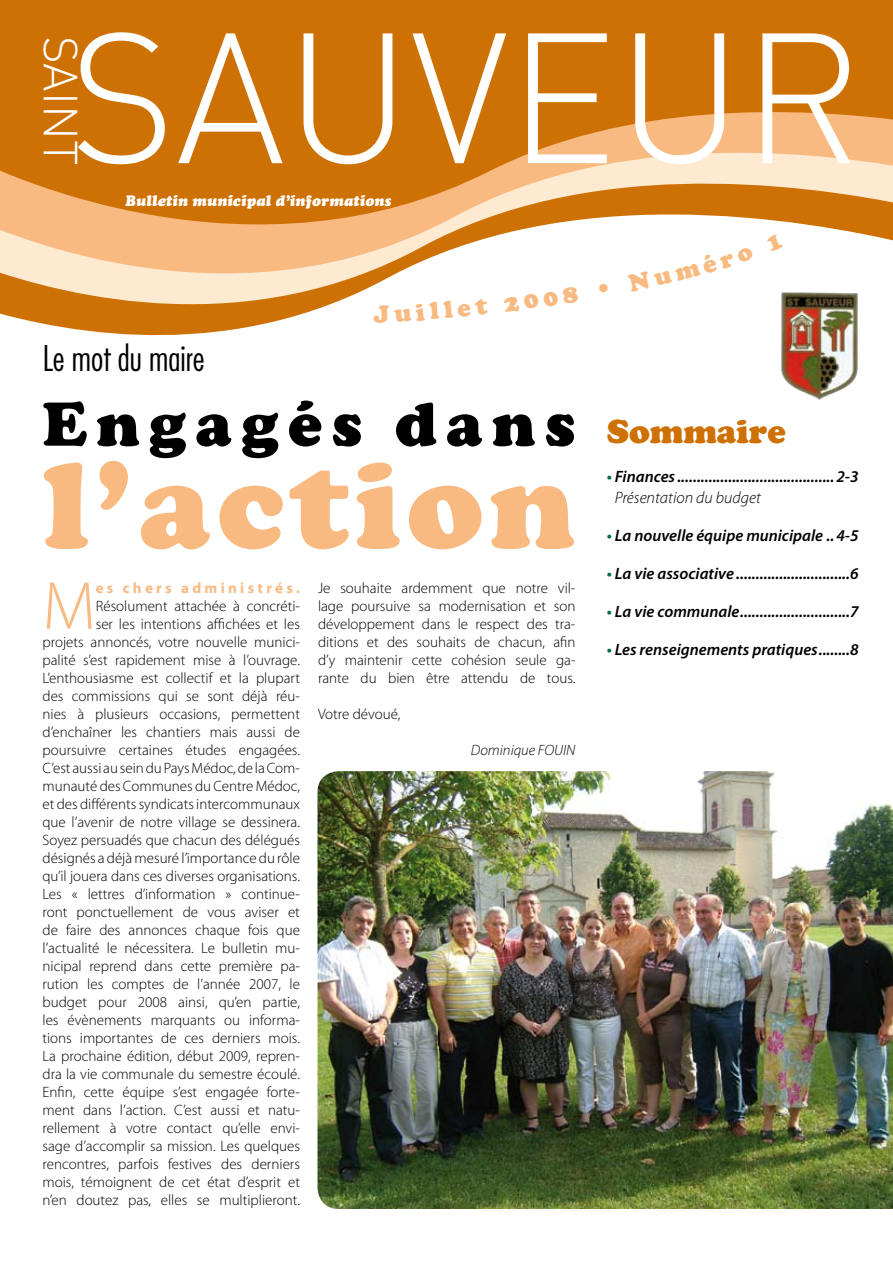
<style>
.page{position:relative;width:893px;height:1263px;background:#fff}
.page>*{position:absolute;margin:0;border:0;box-sizing:border-box;transform-origin:0 0}
.t1{font:300 182.25px "DIN";color:#fff}
.t2{font:121.5px "Cooper Black Std";letter-spacing:.05em;color:#f8ba81}
.t3{font:300 68.4px "Myriad Pro";color:#f8ba81}
.t4{font:61.5px "Cooper Black Std";letter-spacing:.15em;color:#000}
.t5{font:300 47.1px "DIN";color:#fff}
.t6{font:300 condensed 34.5px "Futura LT";color:#000}
.t7{font:33px "Cooper Black Std";color:#ce7104}
.t8{font:italic 600 16.5px/21px "Myriad Pro";color:#000}
.t9{font:300 15px/18px "Myriad Pro";color:#000;text-align:right}
.t10{font:italic 15px "Cooper Black Std";color:#fff}
.t11{font:700 15px "Myriad Pro";letter-spacing:.22em;color:#f8ba81}
.t12{font:italic 300 15px "Myriad Pro";color:#000}
.s1{color:#006f3b}
.s2{font-weight:300}
</style>
<div class="page">
<img style="left:317px;top:771px;width:576px;height:438px">
<svg style="left:30px;top:321px;width:246px;height:15px;fill:#ce7104"></svg>
<svg style="left:0;top:290px;width:364px;height:31px;background:#dd9a4b"></svg>
<svg style="left:0;top:0;width:893px;height:290px;background:#dd9441"></svg>
<img style="left:781px;top:292px;width:77px;height:108px">
<svg style="left:503px;top:286px;width:76px;height:4px"></svg>
<svg style="left:599px;top:283px;width:9px;height:7px"></svg>
<svg style="left:628px;top:247px;width:126px;height:43px"></svg>
<svg style="left:766px;top:233px;width:18px;height:19px"></svg>
<h3 class="t5" style="left:90px;top:36px;width:131px;rotate:90deg">SAINT</h3>
<h1 class="t1" style="left:69px;top:-15px;width:795px">SAUVEUR</h1>
<p class="t10" style="left:125px;top:192px;width:267px">Bulletin municipal d’informations</p>
<h3 class="t6" style="left:43px;top:338px;width:163px">Le mot du maire</h3>
<h3 class="t4" style="left:43px;top:387px;width:534px">Engagés dans</h3>
<h2 class="t2" style="left:43px;top:432px;width:534px">l’action</h2>
<h3 class="t3" style="left:43px;top:568px;width:55px">M</h3>
<p class="t11" style="left:96px;top:579px;width:206px">es chers administrés.</p>
<p class="t9" style="left:318px;top:579px;width:259px;text-align:justify">Je souhaite ardemment que notre vil&shy;lage poursuive sa modernisation et son développement dans le respect des tra&shy;ditions et des souhaits de chacun, afin d’y maintenir cette cohésion seule ga&shy;rante du bien être attendu de tous.</p>
<p class="t9" style="left:318px;top:705px;width:84px">Votre dévoué,</p>
<p class="t12" style="left:471px;top:742px;width:106px">Dominique FOUIN</p>
<p class="t9" style="left:43px;top:597px;width:259px">Résolument attachée à concréti-<br>ser les intentions affichées et les<br>projets annoncés, votre nouvelle munici&shy;palité s’est rapidement mise à l’ouvrage.<br>L’enthousiasme est collectif et la plupart des commissions qui se sont déjà réu&shy;nies à plusieurs occasions, permettent d’enchaîner les chantiers mais aussi de poursuivre certaines études engagées.<br>C’est aussi au sein du Pays Médoc, de la Com&shy;munauté des Communes du Centre Médoc, et des différents syndicats intercommunaux que l’avenir de notre village se dessinera.<br>Soyez persuadés que chacun des délégués désignés a déjà mesuré l’importance du rôle qu’il jouera dans ces diverses organisations.<br>Les « lettres d’information » continue&shy;ront ponctuellement de vous aviser et de faire des annonces chaque fois que l’actualité le nécessitera. Le bulletin mu&shy;nicipal reprend dans cette première pa&shy;rution les comptes de l’année 2007, le budget pour 2008 ainsi, qu’en partie, les évènements marquants ou informa&shy;tions importantes de ces derniers mois.<br>La prochaine édition, début 2009, repren&shy;dra la vie communale du semestre écoulé.<br>Enfin, cette équipe s’est engagée forte&shy;ment dans l’action. C’est aussi et natu&shy;rellement à votre contact qu’elle envi&shy;sage d’accomplir sa mission. Les quelques rencontres, parfois festives des derniers mois, témoignent de cet état d’esprit et n’en doutez pas, elles se multiplieront.</p>
<h3 class="t7" style="left:607px;top:411px;width:181px">Sommaire</h3>
<p class="t8" style="left:615px;top:466px;width:245px;text-indent:-8px"><span class="s1">•</span> Finances........................................2-3<br><span class="s2">Présentation du budget</span></p>
<p class="t8" style="left:607px;top:525px;width:254px"><span class="s1">•</span> La nouvelle équipe municipale ..4-5</p>
<p class="t8" style="left:607px;top:563px;width:254px"><span class="s1">•</span> La vie associative .............................6</p>
<p class="t8" style="left:607px;top:601px;width:254px"><span class="s1">•</span> La vie communale............................7</p>
<p class="t8" style="left:607px;top:639px;width:254px"><span class="s1">•</span> Les renseignements pratiques........8</p>
</div>
